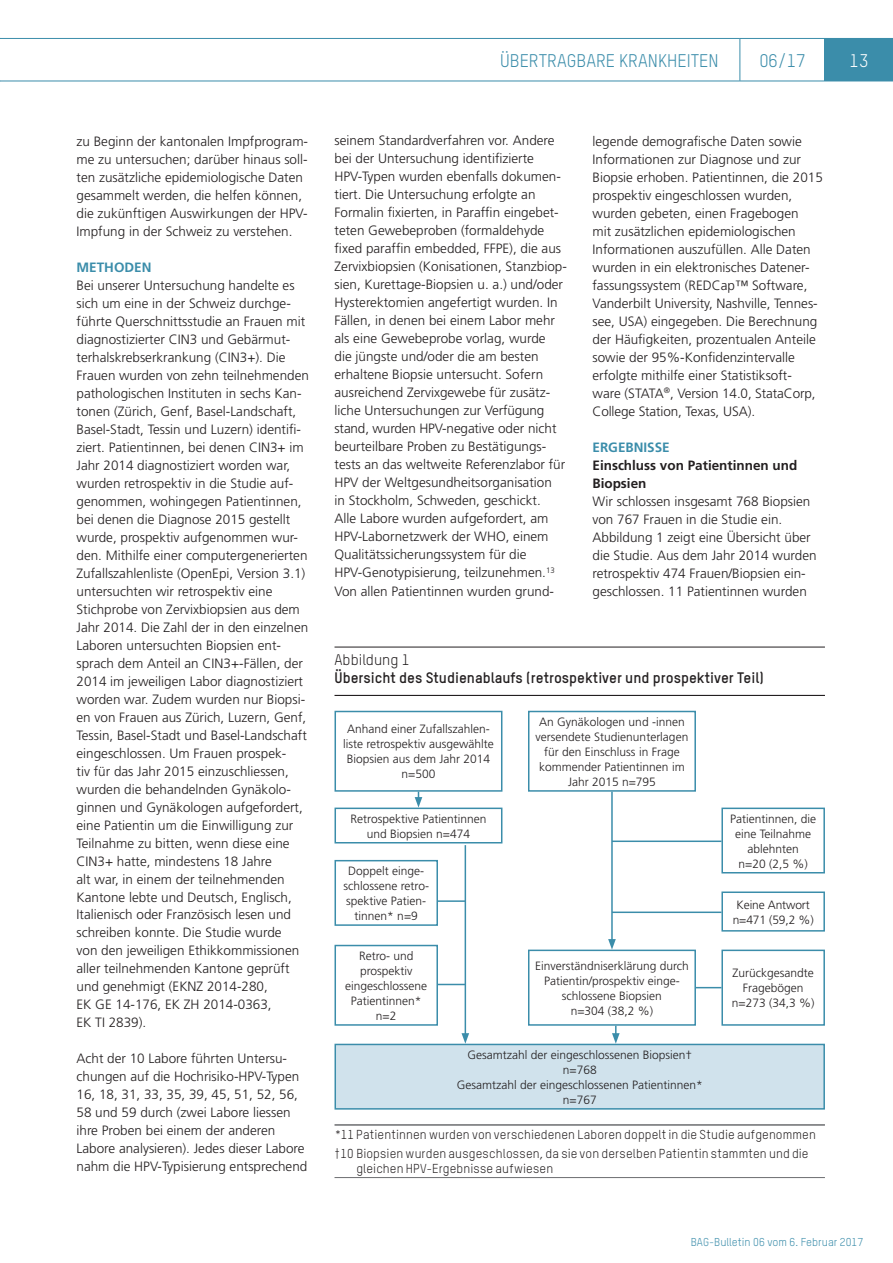
<style>
.page{position:relative;width:893px;height:1263px;background:#fff}
.page>*{position:absolute;margin:0;border:0;box-sizing:border-box;transform-origin:0 0}
.t1{font:18px "TSTAR";color:#3b8daa}
.t2{font:18px "TSTAR";color:#fff}
.t3{font:700 15px "TSTAR";color:#231f20}
.t4{font:15px "TSTAR";color:#231f20}
.t5{font:300 13.5px/18px "Frutiger";color:#231f20}
.t6{font:700 13.5px/18px "Frutiger";color:#231f20}
.t7{font:700 13.5px "Frutiger";color:#3b8daa}
.t8{font:12.75px/19.2px "TSTAR";letter-spacing:.01em;color:#231f20}
.t9{font:300 12px/15px "Frutiger";color:#231f20;text-align:center}
.t10{font:11.25px "TSTAR";color:#3b8daa}
</style>
<div class="page">
<div style="left:825px;top:38px;width:68px;height:43px;background:#3b8daa"></div>
<hr style="left:0;top:38px;width:740px;height:1px;background:#3b8daa">
<hr style="left:740px;top:38px;width:85px;height:1px;background:#3b8daa">
<hr style="left:740px;top:39px;width:1px;height:42px;background:#3b8daa">
<hr style="left:0;top:81px;width:740px;height:1px;background:#3b8daa">
<hr style="left:740px;top:81px;width:85px;height:1px;background:#3b8daa">
<hr style="left:825px;top:81px;width:68px;height:1px;background:#3b8daa">
<hr style="left:334px;top:647px;width:491px;height:1px;background:#231f20">
<hr style="left:334px;top:695px;width:491px;height:1px;background:#231f20">
<hr style="left:334px;top:1124px;width:491px;height:2px;background:#6c6d70">
<hr style="left:334px;top:1177px;width:491px;height:1px;background:#6c6d70">
<div style="left:334px;top:711px;width:168px;height:81px;border:2px solid #3b8daa"></div>
<div style="left:528px;top:711px;width:168px;height:81px;border:2px solid #3b8daa"></div>
<div style="left:721px;top:807px;width:104px;height:66px;border:2px solid #3b8daa"></div>
<div style="left:334px;top:860px;width:104px;height:66px;border:2px solid #3b8daa"></div>
<div style="left:334px;top:945px;width:104px;height:81px;border:2px solid #3b8daa"></div>
<div style="left:721px;top:891px;width:104px;height:40px;border:2px solid #3b8daa"></div>
<div style="left:528px;top:949px;width:168px;height:77px;border:2px solid #3b8daa"></div>
<div style="left:335px;top:1044px;width:489px;height:65px;background:#d0e2ec"></div>
<div style="left:334px;top:1044px;width:491px;height:65px;border:2px solid #3b8daa"></div>
<div style="left:721px;top:949px;width:104px;height:77px;border:2px solid #3b8daa"></div>
<div style="left:334px;top:807px;width:168px;height:36px;border:2px solid #3b8daa"></div>
<svg style="left:415px;top:792px;width:7px;height:15px"></svg>
<svg style="left:612px;top:1026px;width:8px;height:18px"></svg>
<hr style="left:611px;top:792px;width:2px;height:149px;background:#3b8daa">
<svg style="left:608px;top:939px;width:8px;height:10px"></svg>
<hr style="left:465px;top:845px;width:1px;height:190px;background:#3b8daa">
<svg style="left:461px;top:1033px;width:8px;height:11px"></svg>
<hr style="left:612px;top:840px;width:109px;height:2px;background:#3b8daa">
<hr style="left:438px;top:900px;width:27px;height:2px;background:#3b8daa">
<svg style="left:438px;top:984px;width:27px;height:1px"></svg>
<hr style="left:612px;top:911px;width:109px;height:2px;background:#3b8daa">
<svg style="left:696px;top:987px;width:25px;height:1px"></svg>
<h1 class="t1" style="left:500px;top:49px;width:220px">ÜBERTRAGBARE KRANKHEITEN</h1>
<h1 class="t1" style="left:759px;top:49px;width:48px">06/17</h1>
<h1 class="t2" style="left:850px;top:49px;width:20px">13</h1>
<p class="t5" style="left:77px;top:132px;width:233px">zu Beginn der kantonalen Impfprogram&shy;me zu untersuchen; darüber hinaus soll&shy;ten zusätzliche epidemiologische Daten gesammelt werden, die helfen können, die zukünftigen Auswirkungen der HPV-Impfung in der Schweiz zu verstehen.</p>
<p class="t7" style="left:77px;top:259px;width:77px">METHODEN</p>
<p class="t5" style="left:77px;top:276px;width:234px">Bei unserer Untersuchung handelte es sich um eine in der Schweiz durchge&shy;führte Querschnittsstudie an Frauen mit diagnostizierter CIN3 und Gebärmut&shy;terhalskrebserkrankung (CIN3+). Die Frauen wurden von zehn teilnehmenden pathologischen Instituten in sechs Kan&shy;tonen (Zürich, Genf, Basel-Landschaft, Basel-Stadt, Tessin und Luzern) identifi&shy;ziert. Patientinnen, bei denen CIN3+ im Jahr 2014 diagnostiziert worden war, wurden retrospektiv in die Studie auf&shy;genommen, wohingegen Patientinnen, bei denen die Diagnose 2015 gestellt wurde, prospektiv aufgenommen wur&shy;den. Mithilfe einer computergenerierten Zufallszahlenliste (OpenEpi, Version 3.1) untersuchten wir retrospektiv eine Stichprobe von Zervixbiopsien aus dem Jahr 2014. Die Zahl der in den einzelnen Laboren untersuchten Biopsien ent&shy;sprach dem Anteil an CIN3+-Fällen, der 2014 im jeweiligen Labor diagnostiziert worden war. Zudem wurden nur Biopsi&shy;en von Frauen aus Zürich, Luzern, Genf, Tessin, Basel-Stadt und Basel-Landschaft eingeschlossen. Um Frauen prospek-<br>tiv für das Jahr 2015 einzuschliessen, wurden die behandelnden Gynäkolo&shy;ginnen und Gynäkologen aufgefordert, eine Patientin um die Einwilligung zur Teilnahme zu bitten, wenn diese eine CIN3+ hatte, mindestens 18 Jahre<br>alt war, in einem der teilnehmenden Kantone lebte und Deutsch, Englisch, Italienisch oder Französisch lesen und schreiben konnte. Die Studie wurde<br>von den jeweiligen Ethikkommissionen aller teilnehmenden Kantone geprüft und genehmigt (EKNZ -2014-280,<br>EK GE -14-176, EK ZH 2014-0363,<br>EK TI 2839).</p>
<p class="t5" style="left:77px;top:1050px;width:232px">Acht der 10 Labore führten Untersu&shy;chungen auf die Hochrisiko-HPV-Typen 16, 18, 31, 33, 35, 39, 45, 51, 52, 56, 58 und 59 durch (zwei Labore liessen ihre Proben bei einem der anderen Labore analysieren). Jedes dieser Labore nahm die HPV-Typisierung entsprechend</p>
<p class="t5" style="left:334px;top:132px;width:234px">seinem Standardverfahren vor. Andere bei der Untersuchung identifizierte HPV-Typen wurden ebenfalls dokumen&shy;tiert. Die Untersuchung erfolgte an Formalin fixierten, in Paraffin eingebet&shy;teten Gewebeproben (formaldehyde fixed paraffin embedded, FFPE), die aus Zervixbiopsien (Konisationen, Stanzbiop&shy;sien, Kurettage-Biopsien u. a.) und/oder Hysterektomien angefertigt wurden. In Fällen, in denen bei einem Labor mehr als eine Gewebeprobe vorlag, wurde<br>die jüngste und/oder die am besten erhaltene Biopsie untersucht. Sofern ausreichend Zervixgewebe für zusätz&shy;liche Untersuchungen zur Verfügung stand, wurden HPV-negative oder nicht beurteilbare Proben zu Bestätigungs&shy;tests an das weltweite Referenzlabor für HPV der Weltgesundheitsorganisation<br>in Stockholm, Schweden, geschickt.<br>Alle Labore wurden aufgefordert, am HPV-Labornetzwerk der WHO, einem Qualitätssicherungssystem für die HPV-Genotypisierung, teilzunehmen.<sup>13<br></sup>Von allen Patientinnen wurden grund-</p>
<p class="t5" style="left:592px;top:132px;width:232px">legende demografische Daten sowie Informationen zur Diagnose und zur Biopsie erhoben. Patientinnen, die 2015 prospektiv eingeschlossen wurden, wurden gebeten, einen Fragebogen<br>mit zusätzlichen epidemiologischen Informationen auszufüllen. Alle Daten wurden in ein elektronisches Datener&shy;fassungssystem (REDCap™ Software, Vanderbilt University, Nashville, Tennes&shy;see, USA) eingegeben. Die Berechnung der Häufigkeiten, prozentualen Anteile sowie der 95%-Konfidenzintervalle erfolgte mithilfe einer Statistiksoft&shy;ware (STATA<sup>®</sup>, Version 14.0, StataCorp, College Station, Texas, USA).</p>
<p class="t7" style="left:592px;top:439px;width:79px">ERGEBNISSE</p>
<p class="t6" style="left:592px;top:456px;width:206px">Einschluss von Patientinnen und<br>Biopsien</p>
<p class="t5" style="left:592px;top:492px;width:226px">Wir schlossen insgesamt 768 Biopsien von 767 Frauen in die Studie ein.<br>Abbildung 1 zeigt eine Übersicht über die Studie. Aus dem Jahr 2014 wurden retrospektiv 474 Frauen/Biopsien ein&shy;geschlossen. 11 Patientinnen wurden</p>
<p class="t4" style="left:334px;top:650px;width:77px">Abbildung 1</p>
<p class="t3" style="left:334px;top:668px;width:431px">Übersicht des Studienablaufs (retrospektiver und prospektiver Teil)</p>
<p class="t9" style="left:343px;top:722px;width:152px">Anhand einer Zufallszahlen&shy;liste retrospektiv ausgewählte<br>Biopsien aus dem Jahr 2014 n=500</p>
<p class="t9" style="left:536px;top:714px;width:154px">An Gynäkologen und -innen versendete Studienunterlagen für den Einschluss in Frage kommender Patientinnen im<br>Jahr 2015 n=795</p>
<p class="t9" style="left:730px;top:811px;width:88px">Patientinnen, die eine Teilnahme ablehnten<br>n=20 (2,5 %)</p>
<p class="t9" style="left:343px;top:863px;width:87px">Doppelt einge&shy;schlossene retro&shy;spektive Patien&shy;tinnen* n=9</p>
<p class="t9" style="left:345px;top:948px;width:84px">Retro- und prospektiv eingeschlossene<br>Patientinnen* n=2</p>
<p class="t9" style="left:351px;top:811px;width:137px">Retrospektive Patientinnen und Biopsien n=474</p>
<p class="t9" style="left:733px;top:897px;width:83px">Keine Antwort n=471 (59,2 %)</p>
<p class="t9" style="left:535px;top:958px;width:155px">Einverständniserklärung durch<br>Patientin/prospektiv einge&shy;schlossene Biopsien<br>n=304 (38,2 %)</p>
<p class="t9" style="left:457px;top:1047px;width:248px">Gesamtzahl der eingeschlossenen Biopsien† n=768<br>Gesamtzahl der eingeschlossenen Patientinnen* n=767</p>
<p class="t9" style="left:732px;top:966px;width:84px">Zurückgesandte<br>Fragebögen n=273 (34,3 %)</p>
<p class="t8" style="left:334px;top:1125px;width:483px">*11 Patientinnen wurden von verschiedenen Laboren doppelt in die Studie aufgenommen †10 Biopsien wurden ausgeschlossen, da sie von derselben Patientin stammten und die</p>
<p class="t8" style="left:356px;top:1159px;width:198px">gleichen HPV-Ergebnisse aufwiesen</p>
<p class="t10" style="left:691px;top:1235px;width:174px">BAG-Bulletin 06 vom 6. Februar 2017</p>
</div>
